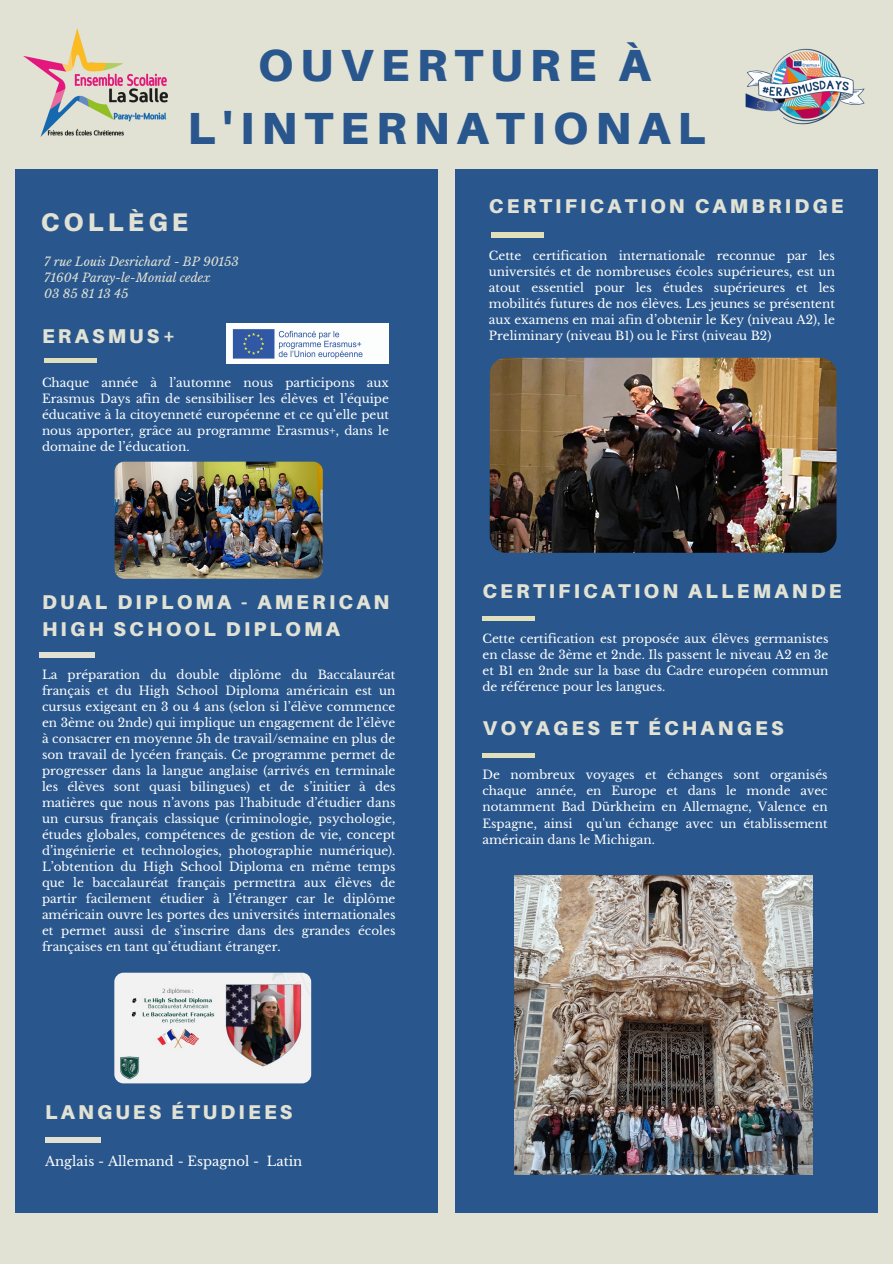
<style>
.page{position:relative;width:893px;height:1264px;background:#fff}
.page>*{position:absolute;margin:0;border:0;box-sizing:border-box;transform-origin:0 0}
.t1{font:900 45px/63px "Aileron";letter-spacing:.16em;color:#29578d;text-align:center}
.t2{font:900 25.5px "Aileron";letter-spacing:.16em;color:#e1e2d4}
.t3{font:900 19.95px/27px "Aileron";letter-spacing:.16em;color:#e1e2d4}
.t4{font:13.2px "Libre Baskerville";color:#fff}
.t5{font:12px/16px "Libre Baskerville";color:#fff;text-align:justify}
.t6{font:italic 12px/16px "Libre Baskerville";color:#e1e2d4}
</style>
<div class="page">
<div style="left:0;top:0;width:892px;height:1263px;background:#e1e2d4"></div>
<div style="left:15px;top:170px;width:422px;height:1042px;background:#29578d"></div>
<hr style="left:44px;top:358px;width:53px;height:4px;background:#e1e0bc">
<div style="left:39px;top:652px;width:56px;height:6px;background:#e1e2d4"></div>
<img style="left:745px;top:48px;width:120px;height:77px">
<div style="left:455px;top:170px;width:422px;height:1042px;background:#29578d"></div>
<div style="left:491px;top:232px;width:52px;height:5px;background:#e1e0bc"></div>
<div style="left:482px;top:752px;width:53px;height:5px;background:#e1e0bc"></div>
<img style="left:114px;top:972px;width:197px;height:111px;border-radius:9px">
<img style="left:226px;top:324px;width:162px;height:39px">
<div style="left:45px;top:1137px;width:56px;height:6px;background:#e1e2d4"></div>
<div style="left:482px;top:616px;width:53px;height:5px;background:#e1e0bc"></div>
<img style="left:23px;top:29px;width:144px;height:108px">
<img style="left:115px;top:461px;width:208px;height:117px;border-radius:10px">
<img style="left:489px;top:358px;width:347px;height:195px;border-radius:16px">
<img style="left:514px;top:875px;width:298px;height:299px">
<h1 class="t1" style="left:187px;top:33px;width:520px">OUVERTURE À<br>L'INTERNATIONAL</h1>
<h2 class="t2" style="left:41px;top:206px;width:149px">COLLÈGE</h2>
<p class="t6" style="left:44px;top:254px;width:196px">7 rue Louis Desrichard - BP 90153<br>71604 Paray-le-Monial cedex<br>03 85 81 13 45</p>
<h3 class="t3" style="left:42px;top:322px;width:135px">ERASMUS+</h3>
<p class="t5" style="left:42px;top:375px;width:348px">Chaque année à l’automne nous participons aux Erasmus Days afin de sensibiliser les élèves et l’équipe éducative à la citoyenneté européenne et ce qu’elle peut nous apporter, grâce au programme Erasmus+, dans le domaine de l’éducation.</p>
<h3 class="t3" style="left:42px;top:588px;width:349px">DUAL DIPLOMA - AMERICAN<br>HIGH SCHOOL DIPLOMA</h3>
<p class="t5" style="left:42px;top:666px;width:355px">La préparation du double diplôme du Baccalauréat français et du High School Diploma américain est un cursus exigeant en 3 ou 4 ans (selon si l’élève commence en 3ème ou 2nde) qui implique un engagement de l’élève à consacrer en moyenne 5h de travail/semaine en plus de son travail de lycéen français. Ce programme permet de progresser dans la langue anglaise (arrivés en terminale les élèves sont quasi bilingues) et de s’initier à des matières que nous n’avons pas l’habitude d’étudier dans un cursus français classique (criminologie, psychologie, études globales, compétences de gestion de vie, concept d’ingénierie et technologies, photographie numérique).<br>L’obtention du High School Diploma en même temps que le baccalauréat français permettra aux élèves de partir facilement étudier à l’étranger car le diplôme américain ouvre les portes des universités internationales et permet aussi de s’inscrire dans des grandes écoles françaises en tant qu’étudiant étranger.</p>
<h3 class="t3" style="left:45px;top:1098px;width:249px">LANGUES ÉTUDIEES</h3>
<p class="t4" style="left:45px;top:1153px;width:259px">Anglais - Allemand - Espagnol - Latin</p>
<h3 class="t3" style="left:489px;top:192px;width:356px">CERTIFICATION CAMBRIDGE</h3>
<p class="t5" style="left:489px;top:247px;width:347px">Cette certification internationale reconnue par les universités et de nombreuses écoles supérieures, est un atout essentiel pour les études supérieures et les mobilités futures de nos élèves. Les jeunes se présentent aux examens en mai afin d’obtenir le Key (niveau A2), le Preliminary (niveau B1) ou le First (niveau B2)</p>
<h3 class="t3" style="left:482px;top:577px;width:361px">CERTIFICATION ALLEMANDE</h3>
<p class="t5" style="left:482px;top:631px;width:347px">Cette certification est proposée aux élèves germanistes en classe de 3ème et 2nde. Ils passent le niveau A2 en 3e et B1 en 2nde sur la base du Cadre européen commun de référence pour les langues.</p>
<h3 class="t3" style="left:482px;top:713px;width:302px">VOYAGES ET ÉCHANGES</h3>
<p class="t5" style="left:482px;top:767px;width:347px">De nombreux voyages et échanges sont organisés chaque année, en Europe et dans le monde avec notamment Bad Dürkheim en Allemagne, Valence en Espagne, ainsi qu'un échange avec un établissement américain dans le Michigan.</p>
</div>
